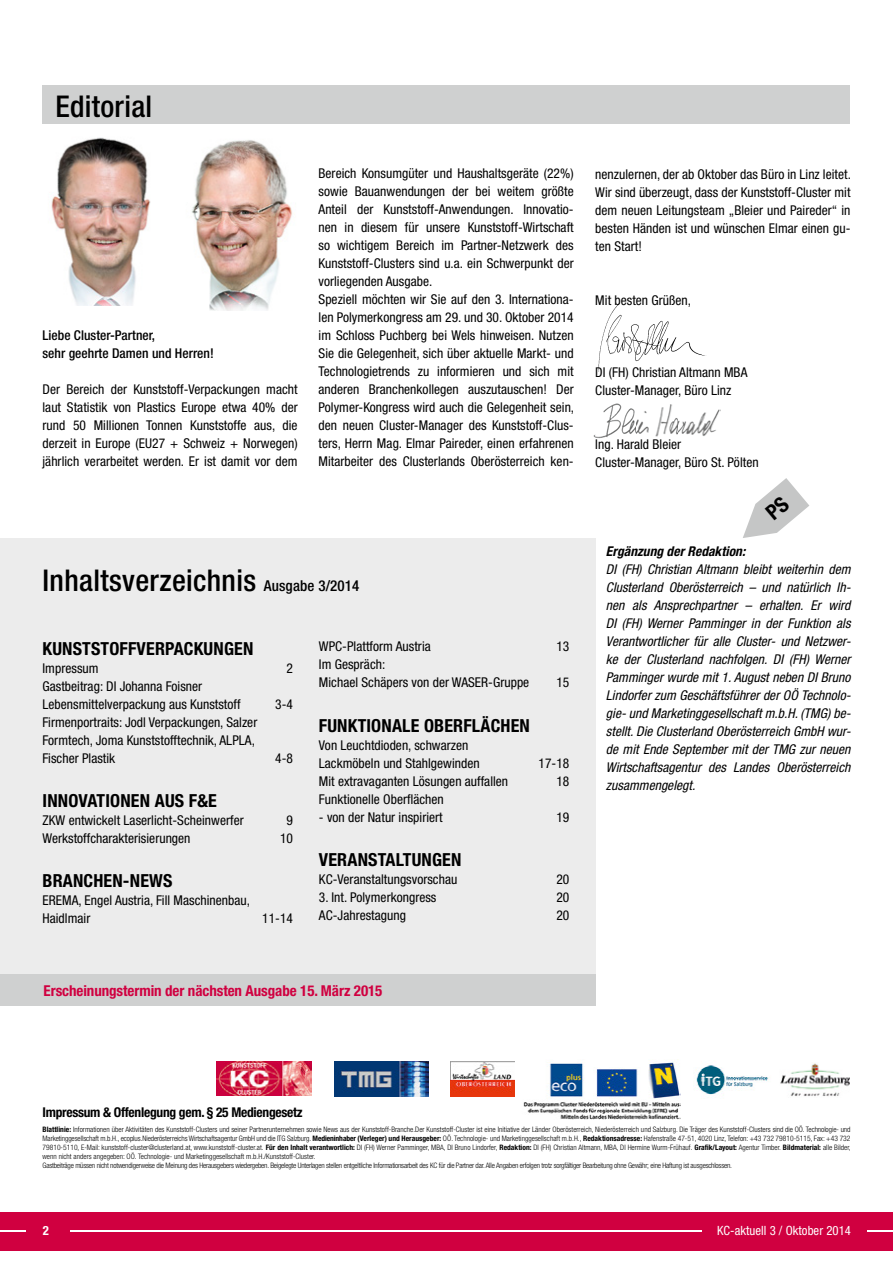
<style>
.page{position:relative;width:893px;height:1263px;background:#fff}
.page>*{position:absolute;margin:0;border:0;box-sizing:border-box;transform-origin:0 0}
.t1{font:500 condensed 30px "Helvetica Neue";letter-spacing:.01em;color:#000}
.t2{font:700 condensed 18px "Helvetica Neue";letter-spacing:.01em;color:#000}
.t3{font:700 condensed 15px "Helvetica Neue";letter-spacing:-.005em;color:#d00040}
.t4{font:condensed 13.5px/18px "Helvetica Neue";letter-spacing:.005em;color:#000}
.t5{font:italic condensed 13.5px/18px "Helvetica Neue";letter-spacing:.005em;color:#000;text-align:justify}
.t6{font:500 condensed 13.5px/18px "Helvetica Neue";letter-spacing:.005em;color:#000}
.t7{font:700 condensed 13.5px "Helvetica Neue";letter-spacing:-.02em;color:#000}
.t8{font:italic 700 condensed 13.5px "Helvetica Neue";letter-spacing:.005em;color:#000}
.t9{font:condensed 12.75px "Helvetica Neue";letter-spacing:.005em;color:#fff}
.t10{font:700 condensed 12.75px "Helvetica Neue";color:#fff}
.t11{font:300 condensed 7.5px/9px "Helvetica Neue";letter-spacing:.005em;color:#000}
.s1{font-size:15px}
.s2{font-weight:700}
</style>
<div class="page">
<div style="left:0;top:1212px;width:893px;height:38px;background:#d00040"></div>
<hr style="left:0;top:1230px;width:893px;height:1px;background:#fff">
<div style="left:26px;top:1224px;width:44px;height:12px;background:#d00040"></div>
<div style="left:702px;top:1225px;width:164px;height:12px;background:#d00040"></div>
<div style="left:0;top:538px;width:595px;height:467px;background:#ececec"></div>
<div style="left:0;top:974px;width:595px;height:32px;background:#cfd0d0"></div>
<div style="left:43px;top:85px;width:807px;height:39px;background:#cfd0d0"></div>
<img style="left:780px;top:1063px;width:70px;height:33px">
<img style="left:523px;top:1062px;width:157px;height:57px">
<img style="left:696px;top:1065px;width:74px;height:30px">
<img style="left:216px;top:1061px;width:95px;height:35px">
<img style="left:451px;top:1062px;width:64px;height:34px">
<img style="left:598px;top:302px;width:108px;height:70px">
<img style="left:594px;top:403px;width:127px;height:35px">
<img style="left:51px;top:137px;width:100px;height:168px">
<img style="left:191px;top:140px;width:101px;height:170px">
<img style="left:334px;top:1062px;width:94px;height:34px">
<svg style="left:743px;top:478px;width:66px;height:60px"></svg>
<h1 class="t1" style="left:55px;top:89px;width:98px">Editorial</h1>
<p class="t6" style="left:43px;top:326px;width:173px">Liebe Cluster-Partner,<br>sehr geehrte Damen und Herren!</p>
<p class="t4" style="left:43px;top:380px;width:257px;text-align:justify">Der Bereich der Kunststoff-Verpackungen macht laut Statistik von Plastics Europe etwa 40% der rund 50 Millionen Tonnen Kunststoffe aus, die derzeit in Europe (EU27 + Schweiz + Norwegen) jährlich verarbeitet werden. Er ist damit vor dem</p>
<p class="t4" style="left:319px;top:164px;width:257px">Bereich Konsumgüter und Haushaltsgeräte (22%) sowie Bauanwendungen der bei weitem größte Anteil der Kunststoff-Anwendungen. Innovatio&shy;nen in diesem für unsere Kunststoff-Wirtschaft so wichtigem Bereich im Partner-Netzwerk des Kunststoff-Clusters sind u.a. ein Schwerpunkt der vorliegenden Ausgabe.<br>Speziell möchten wir Sie auf den 3. Internationa&shy;len Polymerkongress am 29. und 30. Oktober 2014 im Schloss Puchberg bei Wels hinweisen. Nutzen Sie die Gelegenheit, sich über aktuelle Markt- und Technologietrends zu informieren und sich mit anderen Branchenkollegen auszutauschen! Der Polymer-Kongress wird auch die Gelegenheit sein, den neuen Cluster-Manager des Kunststoff-Clus&shy;ters, Herrn Mag. Elmar Paireder, einen erfahrenen Mitarbeiter des Clusterlands Oberösterreich ken-</p>
<p class="t4" style="left:595px;top:165px;width:257px;text-align:justify">nenzulernen, der ab Oktober das Büro in Linz leitet.<br>Wir sind überzeugt, dass der Kunststoff-Cluster mit dem neuen Leitungsteam „Bleier und Paireder“ in besten Händen ist und wünschen Elmar einen gu&shy;ten Start!</p>
<p class="t4" style="left:595px;top:291px;width:97px">Mit besten Grüßen,</p>
<p class="t4" style="left:595px;top:363px;width:154px">DI (FH) Christian Altmann MBA<br>Cluster-Manager, Büro Linz</p>
<p class="t4" style="left:595px;top:435px;width:165px">Ing. Harald Bleier<br>Cluster-Manager, Büro St. Pölten</p>
<h1 class="t1" style="left:43px;top:563px;width:318px">Inhaltsverzeichnis <span class="s1">Ausgabe 3/2014</span></h1>
<h2 class="t2" style="left:43px;top:637px;width:212px">KUNSTSTOFFVERPACKUNGEN</h2>
<p class="t4" style="left:43px;top:659px;width:58px">Impressum</p>
<p class="t4" style="left:287px;top:659px;width:8px">2</p>
<p class="t4" style="left:43px;top:677px;width:200px">Gastbeitrag: DI Johanna Foisner<br>Lebensmittelverpackung aus Kunststoff</p>
<p class="t4" style="left:275px;top:695px;width:19px">3-4</p>
<p class="t4" style="left:43px;top:713px;width:216px">Firmenportraits: Jodl Verpackungen, Salzer<br>Formtech, Joma Kunststofftechnik, ALPLA,<br>Fischer Plastik</p>
<p class="t4" style="left:275px;top:749px;width:19px">4-8</p>
<h2 class="t2" style="left:43px;top:790px;width:176px">INNOVATIONEN AUS F&amp;E</h2>
<p class="t4" style="left:43px;top:811px;width:203px">ZKW entwickelt Laserlicht-Scheinwerfer</p>
<p class="t4" style="left:287px;top:811px;width:8px">9</p>
<p class="t4" style="left:43px;top:829px;width:150px">Werkstoffcharakterisierungen</p>
<p class="t4" style="left:280px;top:829px;width:15px">10</p>
<h2 class="t2" style="left:43px;top:870px;width:131px">BRANCHEN-NEWS</h2>
<p class="t4" style="left:43px;top:891px;width:209px">EREMA, Engel Austria, Fill Maschinenbau,<br>Haidlmair</p>
<p class="t4" style="left:262px;top:909px;width:32px">11-14</p>
<p class="t4" style="left:319px;top:637px;width:113px">WPC-Plattform Austria</p>
<p class="t4" style="left:556px;top:637px;width:15px">13</p>
<p class="t4" style="left:319px;top:655px;width:212px">Im Gespräch:<br>Michael Schäpers von der WASER-Gruppe</p>
<p class="t4" style="left:556px;top:673px;width:15px">15</p>
<h2 class="t2" style="left:319px;top:714px;width:212px">FUNKTIONALE OBERFLÄCHEN</h2>
<p class="t4" style="left:319px;top:736px;width:162px">Von Leuchtdioden, schwarzen<br>Lackmöbeln und Stahlgewinden</p>
<p class="t4" style="left:539px;top:754px;width:32px">17-18</p>
<p class="t4" style="left:319px;top:772px;width:191px">Mit extravaganten Lösungen auffallen</p>
<p class="t4" style="left:556px;top:772px;width:15px">18</p>
<p class="t4" style="left:319px;top:790px;width:126px">Funktionelle Oberflächen</p>
<p class="t4" style="left:319px;top:808px;width:125px">- von der Natur inspiriert</p>
<p class="t4" style="left:556px;top:808px;width:15px">19</p>
<h2 class="t2" style="left:319px;top:848px;width:144px">VERANSTALTUNGEN</h2>
<p class="t4" style="left:319px;top:870px;width:140px">KC-Veranstaltungsvorschau</p>
<p class="t4" style="left:556px;top:870px;width:15px">20</p>
<p class="t4" style="left:319px;top:888px;width:119px">3. Int. Polymerkongress</p>
<p class="t4" style="left:556px;top:888px;width:15px">20</p>
<p class="t4" style="left:319px;top:906px;width:89px">AC-Jahrestagung</p>
<p class="t4" style="left:556px;top:906px;width:15px">20</p>
<p class="t3" style="left:44px;top:981px;width:340px">Erscheinungstermin der nächsten Ausgabe 15. März 2015</p>
<p class="t8" style="left:606px;top:543px;width:141px">Ergänzung der Redaktion:</p>
<p class="t5" style="left:606px;top:560px;width:246px">DI (FH) Christian Altmann bleibt weiterhin dem Clusterland Oberösterreich – und natürlich Ih&shy;nen als Ansprechpartner – erhalten. Er wird DI (FH) Werner Pamminger in der Funktion als Verantwortlicher für alle Cluster- und Netzwer&shy;ke der Clusterland nachfolgen. DI (FH) Werner Pamminger wurde mit 1. August neben DI Bruno Lindorfer zum Geschäftsführer der OÖ Technolo&shy;gie- und Marketinggesellschaft m.b.H. (TMG) be&shy;stellt. Die Clusterland Oberösterreich GmbH wur&shy;de mit Ende September mit der TMG zur neuen Wirtschaftsagentur des Landes Oberösterreich zusammengelegt.</p>
<p class="t7" style="left:43px;top:1104px;width:262px">Impressum &amp; Offenlegung gem. § 25 Mediengesetz</p>
<p class="t11" style="left:43px;top:1124px;width:810px"><span class="s2">Blattlinie:</span> Informationen über Aktivitäten des Kunststoff-Clusters und seiner Partnerunternehmen sowie News aus der Kunststoff-Branche.Der Kunststoff-Cluster ist eine Initiative der Länder Oberösterreich, Niederösterreich und Salzburg. Die Träger des Kunststoff-Clusters sind die OÖ. Technologie- und Marketinggesellschaft m.b.H., ecoplus.Niederösterreichs Wirtschaftsagentur GmbH und die ITG Salzburg. <span class="s2">Medieninhaber (Verleger) und Herausgeber:</span> OÖ. Technologie- und Marketinggesellschaft m.b.H., <span class="s2">Redaktionsadresse:</span> Hafenstraße 47-51, 4020 Linz, Telefon: +43 732 79810-5115, Fax: +43 732<br>79810-5110, E-Mail: kunststoff-cluster@clusterland.at, www.kunststoff-cluster.at. <span class="s2">Für den Inhalt verantwortlich:</span> DI (FH) Werner Pamminger, MBA, DI Bruno Lindorfer, <span class="s2">Redaktion:</span> DI (FH) Christian Altmann, MBA, DI Hermine Wurm-Frühauf. <span class="s2">Grafik/Layout:</span> Agentur Timber. <span class="s2">Bildmaterial:</span> alle Bilder, wenn nicht anders angegeben: OÖ. Technologie- und Marketinggesellschaft m.b.H./Kunststoff-Cluster.<br>Gastbeiträge müssen nicht notwendigerweise die Meinung des Herausgebers wiedergeben. Beigelegte Unterlagen stellen entgeltliche Informationsarbeit des KC für die Partner dar. Alle Angaben erfolgen trotz sorgfältiger Bearbeitung ohne Gewähr; eine Haftung ist ausgeschlossen.</p>
<p class="t10" style="left:43px;top:1222px;width:8px">2</p>
<p class="t9" style="left:717px;top:1223px;width:135px">KC-aktuell 3 / Oktober 2014</p>
</div>
